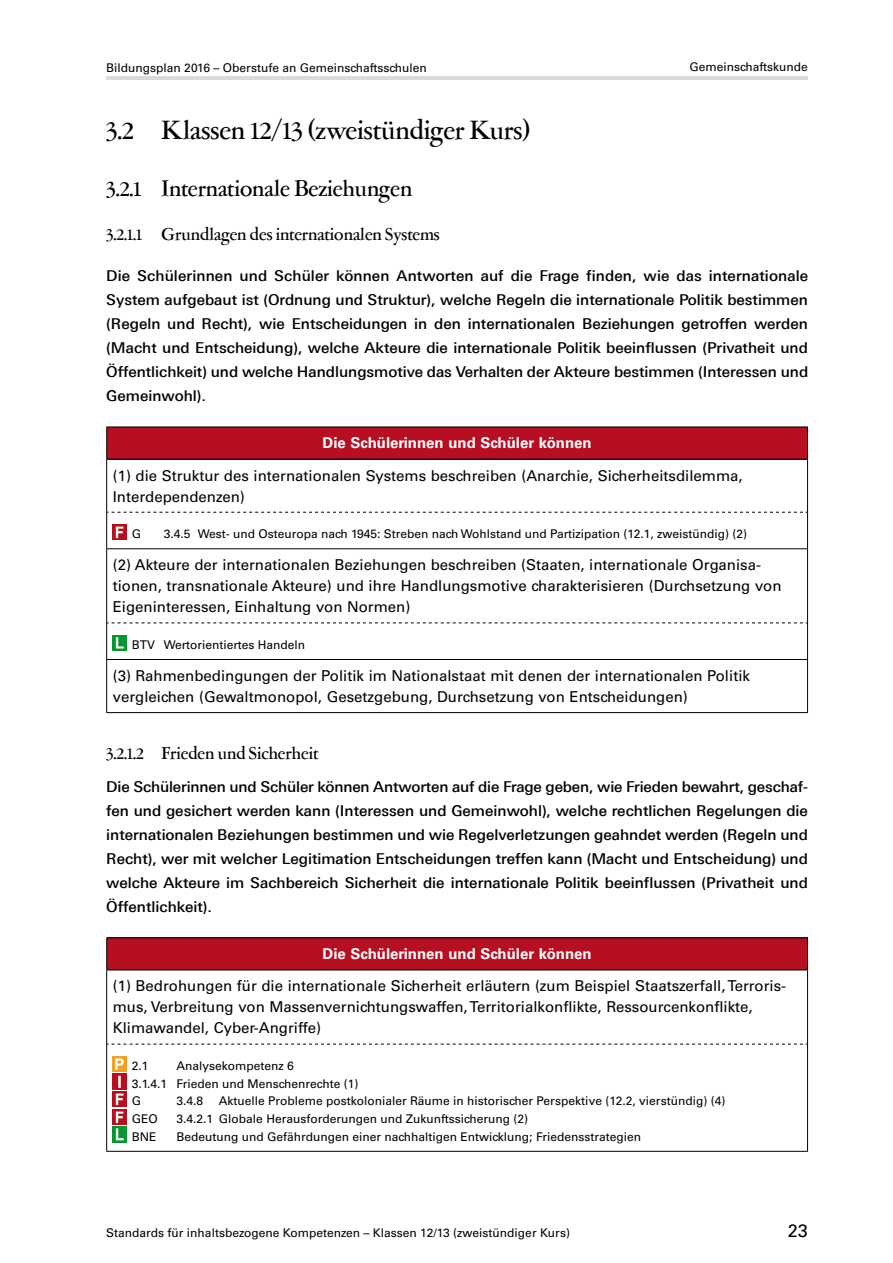
<style>
.page{position:relative;width:893px;height:1263px;background:#fff}
.page>*{position:absolute;margin:0;border:0;box-sizing:border-box;transform-origin:0 0}
.t1{font:500 30px "Garamont Amst SH";color:#000}
.t2{font:500 25.5px "Garamont Amst SH";color:#000}
.t3{font:500 19.5px "Garamont Amst SH";color:#000}
.t4{font:18px "Univers LT Std";color:#000}
.t5{font:500 15px/24px "Linotype Univers 530";color:#000;text-align:justify}
.t6{font:15px/21px "Univers LT Std";color:#000}
.t7{font:700 15px "Univers LT Std";color:#fff}
.t8{font:12px/17.5px "Univers LT Std";color:#000}
</style>
<div class="page">
<hr style="left:106px;top:77px;width:702px;height:3px;background:#d9dadb">
<div style="left:107px;top:427px;width:700px;height:32px;background:#b60f21"></div>
<hr style="left:106px;top:427px;width:702px;height:1px;background:#000">
<hr style="left:106px;top:427px;width:1px;height:32px;background:#000">
<hr style="left:807px;top:427px;width:1px;height:32px;background:#000">
<hr style="left:106px;top:459px;width:702px;height:1px;background:#000">
<hr style="left:106px;top:459px;width:1px;height:53px;background:#000">
<hr style="left:807px;top:459px;width:1px;height:53px;background:#000">
<svg style="left:107px;top:512px;width:700px;height:1px"></svg>
<hr style="left:106px;top:512px;width:1px;height:36px;background:#000">
<hr style="left:807px;top:512px;width:1px;height:36px;background:#000">
<hr style="left:106px;top:548px;width:702px;height:1px;background:#000">
<hr style="left:106px;top:549px;width:1px;height:74px;background:#000">
<hr style="left:807px;top:549px;width:1px;height:74px;background:#000">
<svg style="left:107px;top:622px;width:700px;height:1px"></svg>
<hr style="left:106px;top:623px;width:1px;height:36px;background:#000">
<hr style="left:807px;top:623px;width:1px;height:36px;background:#000">
<hr style="left:106px;top:659px;width:702px;height:1px;background:#000">
<hr style="left:106px;top:660px;width:1px;height:52px;background:#000">
<hr style="left:807px;top:660px;width:1px;height:52px;background:#000">
<hr style="left:106px;top:712px;width:702px;height:1px;background:#000">
<img style="left:113px;top:524px;width:14px;height:16px">
<img style="left:113px;top:635px;width:14px;height:15px">
<div style="left:107px;top:938px;width:700px;height:32px;background:#b60f21"></div>
<hr style="left:106px;top:937px;width:702px;height:1px;background:#000">
<hr style="left:106px;top:938px;width:1px;height:31px;background:#000">
<hr style="left:807px;top:938px;width:1px;height:31px;background:#000">
<hr style="left:106px;top:969px;width:702px;height:1px;background:#000">
<hr style="left:106px;top:970px;width:1px;height:74px;background:#000">
<hr style="left:807px;top:970px;width:1px;height:74px;background:#000">
<svg style="left:107px;top:1044px;width:700px;height:1px"></svg>
<hr style="left:106px;top:1044px;width:1px;height:107px;background:#000">
<hr style="left:807px;top:1044px;width:1px;height:107px;background:#000">
<hr style="left:106px;top:1151px;width:702px;height:1px;background:#000">
<img style="left:113px;top:1056px;width:14px;height:15px">
<img style="left:113px;top:1074px;width:14px;height:15px">
<img style="left:113px;top:1091px;width:14px;height:16px">
<img style="left:113px;top:1109px;width:14px;height:15px">
<img style="left:113px;top:1127px;width:14px;height:15px">
<p class="t8" style="left:106px;top:59px;width:322px">Bildungsplan 2016 – Oberstufe an Gemeinschaftsschulen</p>
<p class="t8" style="left:689px;top:58px;width:120px">Gemeinschaftskunde</p>
<h1 class="t1" style="left:106px;top:116px;width:425px">3.2 Klassen 12/13 (zweistündiger Kurs)</h1>
<h2 class="t2" style="left:106px;top:176px;width:307px">3.2.1 Internationale Beziehungen</h2>
<h3 class="t3" style="left:106px;top:225px;width:335px">3.2.1.1 Grundlagen des internationalen Systems</h3>
<p class="t5" style="left:106px;top:264px;width:703px">Die Schülerinnen und Schüler können Antworten auf die Frage finden, wie das internationale System aufgebaut ist (Ordnung und Struktur), welche Regeln die internationale Politik bestimmen (Regeln und Recht), wie Entscheidungen in den internationalen Beziehungen getroffen werden (Macht und Entscheidung), welche Akteure die internationale Politik beeinflussen (Privatheit und Öffentlichkeit) und welche Handlungsmotive das Verhalten der Akteure bestimmen (Interessen und Gemeinwohl).</p>
<p class="t7" style="left:323px;top:434px;width:271px">Die Schülerinnen und Schüler können</p>
<p class="t6" style="left:113px;top:465px;width:632px">(1) die Struktur des internationalen Systems beschreiben (Anarchie, Sicherheitsdilemma,<br>Interdependenzen)</p>
<p class="t8" style="left:132px;top:525px;width:11px">G</p>
<p class="t8" style="left:164px;top:525px;width:585px">3.4.5 West- und Osteuropa nach 1945: Streben nach Wohlstand und Partizipation (12.1, zweistündig) (2)</p>
<p class="t6" style="left:113px;top:554px;width:670px">(2) Akteure der internationalen Beziehungen beschreiben (Staaten, internationale Organisa&shy;tionen, transnationale Akteure) und ihre Handlungsmotive charakterisieren (Durchsetzung von<br>Eigeninteressen, Einhaltung von Normen)</p>
<p class="t8" style="left:132px;top:636px;width:175px">BTV Wertorientiertes Handeln</p>
<p class="t6" style="left:113px;top:665px;width:639px">(3) Rahmenbedingungen der Politik im Nationalstaat mit denen der internationalen Politik vergleichen (Gewaltmonopol, Gesetzgebung, Durchsetzung von Entscheidungen)</p>
<h3 class="t3" style="left:106px;top:744px;width:214px">3.2.1.2 Frieden und Sicherheit</h3>
<p class="t5" style="left:106px;top:774px;width:703px">Die Schülerinnen und Schüler können Antworten auf die Frage geben, wie Frieden bewahrt, geschaf&shy;fen und gesichert werden kann (Interessen und Gemeinwohl), welche rechtlichen Regelungen die internationalen Beziehungen bestimmen und wie Regelverletzungen geahndet werden (Regeln und Recht), wer mit welcher Legitimation Entscheidungen treffen kann (Macht und Entscheidung) und welche Akteure im Sachbereich Sicherheit die internationale Politik beeinflussen (Privatheit und Öffentlichkeit).</p>
<p class="t7" style="left:323px;top:945px;width:271px">Die Schülerinnen und Schüler können</p>
<p class="t6" style="left:113px;top:976px;width:675px">(1) Bedrohungen für die internationale Sicherheit erläutern (zum Beispiel Staatszerfall, Terroris&shy;mus, Verbreitung von Massenvernichtungswaffen, Territorialkonflikte, Ressourcenkonflikte,<br>Klimawandel, Cyber-Angriffe)</p>
<p class="t8" style="left:132px;top:1057px;width:18px">2.1</p>
<p class="t8" style="left:132px;top:1057px;width:228px;text-indent:45px">Analysekompetenz 6<br>3.1.4.1 Frieden und Menschenrechte (1)<br>G</p>
<p class="t8" style="left:176px;top:1092px;width:28px">3.4.8</p>
<p class="t8" style="left:219px;top:1092px;width:508px">Aktuelle Probleme postkolonialer Räume in historischer Perspektive (12.2, vierstündig) (4)</p>
<p class="t8" style="left:132px;top:1110px;width:28px">GEO</p>
<p class="t8" style="left:176px;top:1110px;width:353px">3.4.2.1 Globale Herausforderungen und Zukunftssicherung (2)</p>
<p class="t8" style="left:132px;top:1128px;width:26px">BNE</p>
<p class="t8" style="left:176px;top:1128px;width:466px">Bedeutung und Gefährdungen einer nachhaltigen Entwicklung; Friedensstrategien</p>
<p class="t8" style="left:106px;top:1224px;width:465px">Standards für inhaltsbezogene Kompetenzen – Klassen 12/13 (zweistündiger Kurs)</p>
<p class="t4" style="left:788px;top:1220px;width:22px">23</p>
</div>
